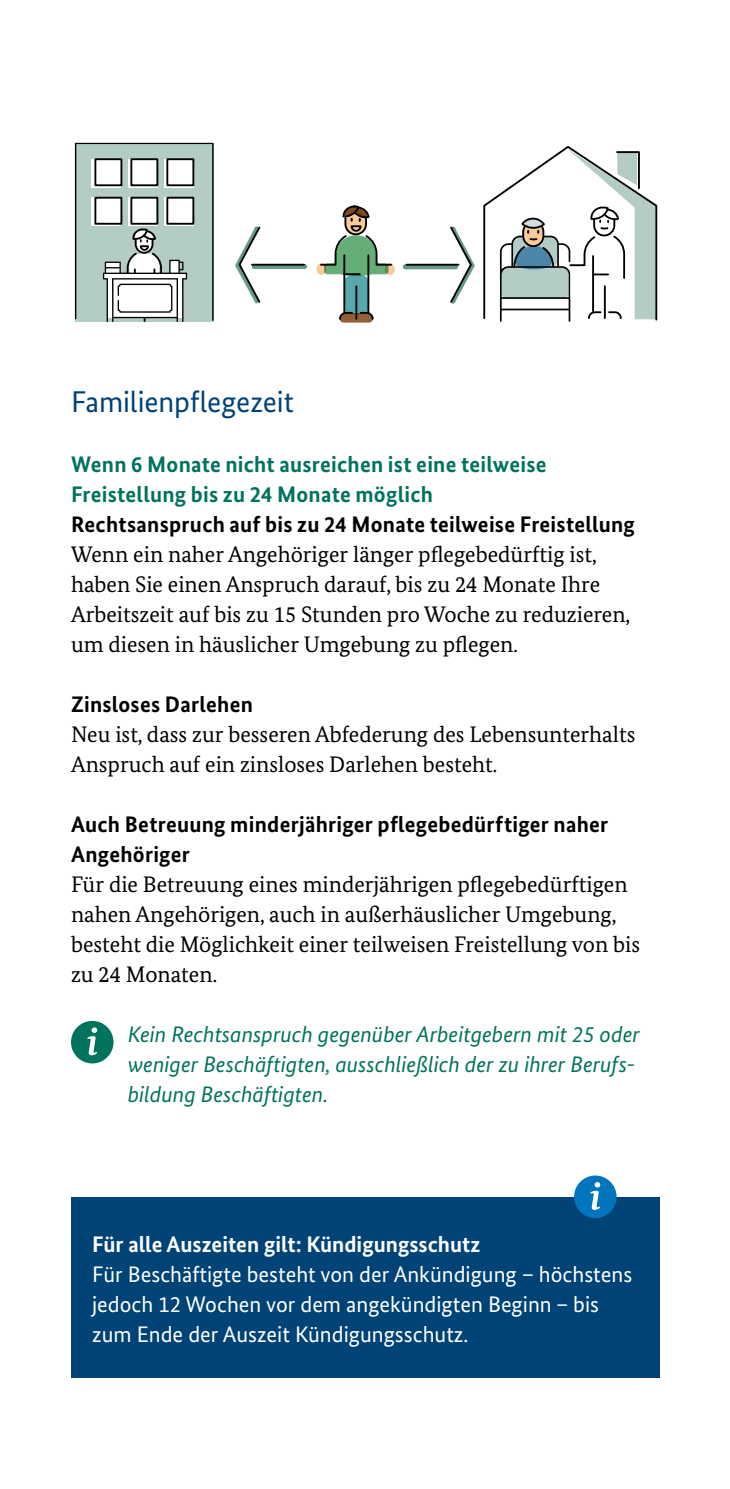
<style>
.page{position:relative;width:730px;height:1489px;background:#fff}
.page>*{position:absolute;margin:0;border:0;box-sizing:border-box;transform-origin:0 0}
.B-02-H2-Headline_2_BundesSans_Regular_12{font:30px "Bundes Sans";letter-spacing:-.005em;color:#004377}
.B-04-P-Fliesstext_BundesSerif_Regular_9p{font:22.5px/30px "Bundes Serif";color:#000}
.B-03-H3-Headline_3_BundesSans_Bold_9pt{font:700 22.5px/30px "Bundes Sans";letter-spacing:.01em;color:#000}
.C-02-P-Infokasten_Fliesstext_BundesSans_{font:22.5px/30px "Bundes Sans";color:#fff}
.B-04-P-Fliesstext_BundesSerif_Regular_9p-2{font:italic 22.5px/30px "Bundes Sans";color:#00735d}
.B-03-H3-Headline_3_BundesSans_Bold_9pt-2{font:700 22.5px/30px "Bundes Sans";letter-spacing:.01em;color:#00735d}
.C-01-P-Infokasten_Headline_BundesSans_Bo{font:700 22.5px "Bundes Sans";color:#fff}
</style>
<div class="page">
<svg style="left:448px;top:226px;width:25px;height:78px"></svg>
<hr style="left:406px;top:264px;width:52px;height:2px;background:#000">
<svg style="left:237px;top:226px;width:25px;height:78px"></svg>
<hr style="left:252px;top:264px;width:52px;height:2px;background:#000">
<div style="left:339px;top:313px;width:34px;height:9px;background:#935e36;border-radius:4px"></div>
<svg style="left:385px;top:263px;width:10px;height:12px"></svg>
<svg style="left:316px;top:263px;width:10px;height:12px"></svg>
<svg style="left:483px;top:146px;width:175px;height:176px"></svg>
<div style="left:344px;top:275px;width:25px;height:39px;background:#55a9af;border-radius:7px"></div>
<hr style="left:343px;top:255px;width:2px;height:58px;background:#000">
<hr style="left:355px;top:286px;width:2px;height:33px;background:#000">
<hr style="left:367px;top:255px;width:2px;height:58px;background:#000">
<svg style="left:339px;top:311px;width:35px;height:10px"></svg>
<svg style="left:319px;top:205px;width:74px;height:71px"></svg>
<svg style="left:75px;top:143px;width:139px;height:179px"></svg>
<svg style="left:403px;top:264px;width:55px;height:5px"></svg>
<svg style="left:451px;top:226px;width:4px;height:78px"></svg>
<svg style="left:252px;top:264px;width:55px;height:5px"></svg>
<svg style="left:254px;top:226px;width:5px;height:77px"></svg>
<div style="left:71px;top:1197px;width:588px;height:180px;background:#004377"></div>
<div style="left:574px;top:1175px;width:43px;height:42px;background:#0075be;border-radius:50%"></div>
<svg style="left:590px;top:1182px;width:10px;height:27px"></svg>
<div style="left:71px;top:1020px;width:43px;height:43px;background:#00735d;border-radius:50%"></div>
<svg style="left:87px;top:1027px;width:10px;height:28px"></svg>
<h1 class="B-02-H2-Headline_2_BundesSans_Regular_12" style="left:71px;top:383px;width:224px">Familienpflegezeit</h1>
<h2 class="B-03-H3-Headline_3_BundesSans_Bold_9pt-2" style="left:71px;top:449px;width:477px">Wenn 6 Monate nicht ausreichen ist eine teilweise<br>Freistellung bis zu 24 Monate möglich</h2>
<h2 class="B-03-H3-Headline_3_BundesSans_Bold_9pt" style="left:71px;top:509px;width:565px">Rechtsanspruch auf bis zu 24 Monate teilweise Freistellung</h2>
<p class="B-04-P-Fliesstext_BundesSerif_Regular_9p" style="left:71px;top:539px;width:561px">Wenn ein naher Angehöriger länger pflegebedürftig ist, haben Sie einen Anspruch darauf, bis zu 24 Monate Ihre Arbeitszeit auf bis zu 15 Stunden pro Woche zu reduzieren, um diesen in häuslicher Umgebung zu pflegen.</p>
<h2 class="B-03-H3-Headline_3_BundesSans_Bold_9pt" style="left:71px;top:689px;width:183px">Zinsloses Darlehen</h2>
<p class="B-04-P-Fliesstext_BundesSerif_Regular_9p" style="left:71px;top:719px;width:566px">Neu ist, dass zur besseren Abfederung des Lebensunterhalts<br>Anspruch auf ein zinsloses Darlehen besteht.</p>
<h2 class="B-03-H3-Headline_3_BundesSans_Bold_9pt" style="left:71px;top:809px;width:539px">Auch Betreuung minderjähriger pflegebedürftiger naher<br>Angehöriger</h2>
<p class="B-04-P-Fliesstext_BundesSerif_Regular_9p" style="left:71px;top:869px;width:571px">Für die Betreuung eines minderjährigen pflegebedürftigen nahen Angehörigen, auch in außerhäuslicher Umgebung, besteht die Möglichkeit einer teilweisen Freistellung von bis zu 24 Monaten.</p>
<p class="B-04-P-Fliesstext_BundesSerif_Regular_9p-2" style="left:128px;top:1019px;width:514px">Kein Rechtsanspruch gegenüber Arbeitgebern mit 25 oder weniger Beschäftigten, ausschließlich der zu ihrer Berufs&shy;bildung Beschäftigten.</p>
<p class="C-01-P-Infokasten_Headline_BundesSans_Bo" style="left:92px;top:1230px;width:390px">Für alle Auszeiten gilt: Kündigungsschutz</p>
<p class="C-02-P-Infokasten_Fliesstext_BundesSans_" style="left:92px;top:1259px;width:542px">Für Beschäftigte besteht von der Ankündigung – höchstens jedoch 12 Wochen vor dem angekündigten Beginn – bis zum Ende der Auszeit Kündigungsschutz.</p>
</div>
